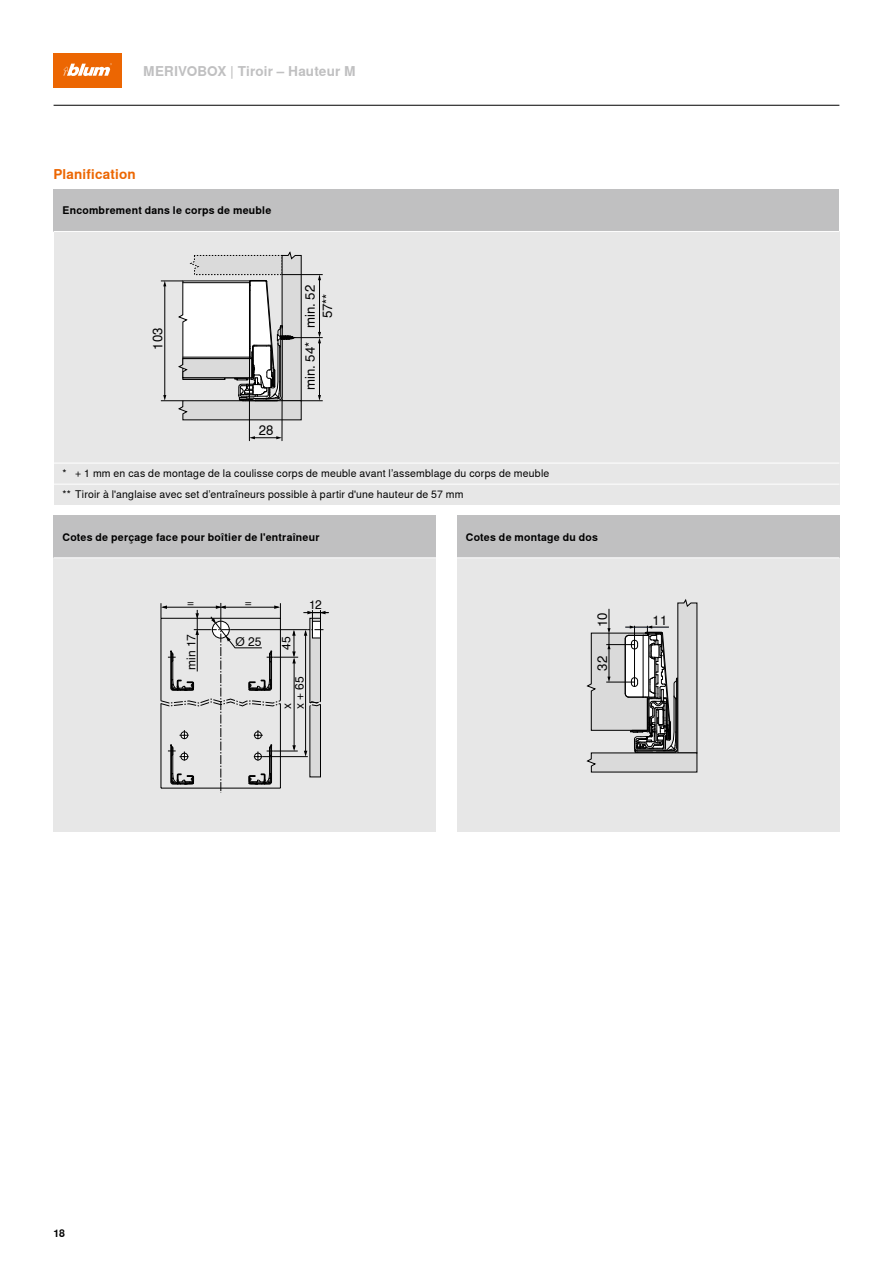
<style>
.page{position:relative;width:893px;height:1263px;background:#fff}
.page>*{position:absolute;margin:0;border:0;box-sizing:border-box;transform-origin:0 0}
.t1{font:700 13.5px "Nimbus Sans Global";letter-spacing:.01em;color:#c0c0c1}
.t2{font:700 13.5px "Nimbus Sans Global";letter-spacing:.01em;color:#ec6602}
.t3{font:13.2px "Nimbus Sans Global";color:#000}
.t4{font:12px/12.6px "Nimbus Sans Global";letter-spacing:.01em;color:#000}
.t5{font:10.5px "Nimbus Sans Global";letter-spacing:.02em;color:#000}
.t6{font:700 10.5px "Nimbus Sans Global";letter-spacing:.025em;color:#000}
</style>
<div class="page">
<div style="left:54px;top:54px;width:68px;height:34px;background:#ec6602"></div>
<svg style="left:63px;top:63px;width:49px;height:13px"></svg>
<div style="left:54px;top:232px;width:785px;height:273px;background:#e7e7e7"></div>
<hr style="left:282px;top:399px;width:1px;height:42px;background:#000">
<svg style="left:250px;top:436px;width:32px;height:3px"></svg>
<svg style="left:161px;top:252px;width:162px;height:168px"></svg>
<hr style="left:249px;top:358px;width:1px;height:83px;background:#000">
<div style="left:457px;top:558px;width:382px;height:273px;background:#e7e7e7"></div>
<svg style="left:587px;top:599px;width:110px;height:173px"></svg>
<div style="left:54px;top:558px;width:382px;height:273px;background:#e7e7e7"></div>
<svg style="left:161px;top:603px;width:168px;height:190px"></svg>
<div style="left:54px;top:189px;width:785px;height:43px;background:#c0c0c1"></div>
<div style="left:457px;top:516px;width:382px;height:42px;background:#c0c0c1"></div>
<div style="left:54px;top:516px;width:382px;height:42px;background:#c0c0c1"></div>
<hr style="left:54px;top:105px;width:785px;height:1px;background:#000">
<hr style="left:54px;top:231px;width:785px;height:1px;background:#fff">
<hr style="left:457px;top:557px;width:382px;height:1px;background:#fff">
<hr style="left:54px;top:557px;width:382px;height:1px;background:#fff">
<hr style="left:54px;top:484px;width:785px;height:1px;background:#fff">
<hr style="left:54px;top:463px;width:785px;height:1px;background:#fff">
<p class="t1" style="left:143px;top:63px;width:214px">MERIVOBOX | Tiroir – Hauteur M</p>
<p class="t2" style="left:54px;top:166px;width:84px">Planification</p>
<p class="t6" style="left:63px;top:205px;width:210px">Encombrement dans le corps de meuble</p>
<p class="t3" style="left:150px;top:350px;width:24px;rotate:-90deg">103</p>
<p class="t3" style="left:259px;top:423px;width:16px">28</p>
<p class="t3" style="left:302px;top:328px;width:45px;rotate:-90deg">min. 52</p>
<p class="t3" style="left:320px;top:318px;width:26px;rotate:-90deg">57**</p>
<p class="t3" style="left:302px;top:390px;width:50px;rotate:-90deg">min. 54*</p>
<p class="t5" style="left:63px;top:468px;width:488px">* + 1 mm en cas de montage de la coulisse corps de meuble avant l’assemblage du corps de meuble</p>
<p class="t5" style="left:63px;top:489px;width:402px">** Tiroir à l'anglaise avec set d’entraîneurs possible à partir d'une hauteur de 57 mm</p>
<p class="t6" style="left:63px;top:531px;width:258px">Cotes de perçage face pour boîtier de l'entraîneur</p>
<p class="t6" style="left:466px;top:531px;width:133px">Cotes de montage du dos</p>
<p class="t4" style="left:187px;top:596px;width:9px">=</p>
<p class="t4" style="left:245px;top:596px;width:9px">=</p>
<p class="t4" style="left:309px;top:598px;width:14px">12</p>
<p class="t4" style="left:185px;top:670px;width:37px;rotate:-90deg">min 17</p>
<p class="t4" style="left:235px;top:635px;width:28px">Ø 25</p>
<p class="t4" style="left:280px;top:650px;width:15px;rotate:-90deg">45</p>
<p class="t4" style="left:281px;top:709px;width:35px;rotate:-90deg">x<br>x + 65</p>
<p class="t3" style="left:595px;top:627px;width:16px;rotate:-90deg">10</p>
<p class="t3" style="left:595px;top:671px;width:16px;rotate:-90deg">32</p>
<p class="t3" style="left:653px;top:612px;width:16px">11</p>
<p class="t6" style="left:54px;top:1227px;width:13px">18</p>
</div>
